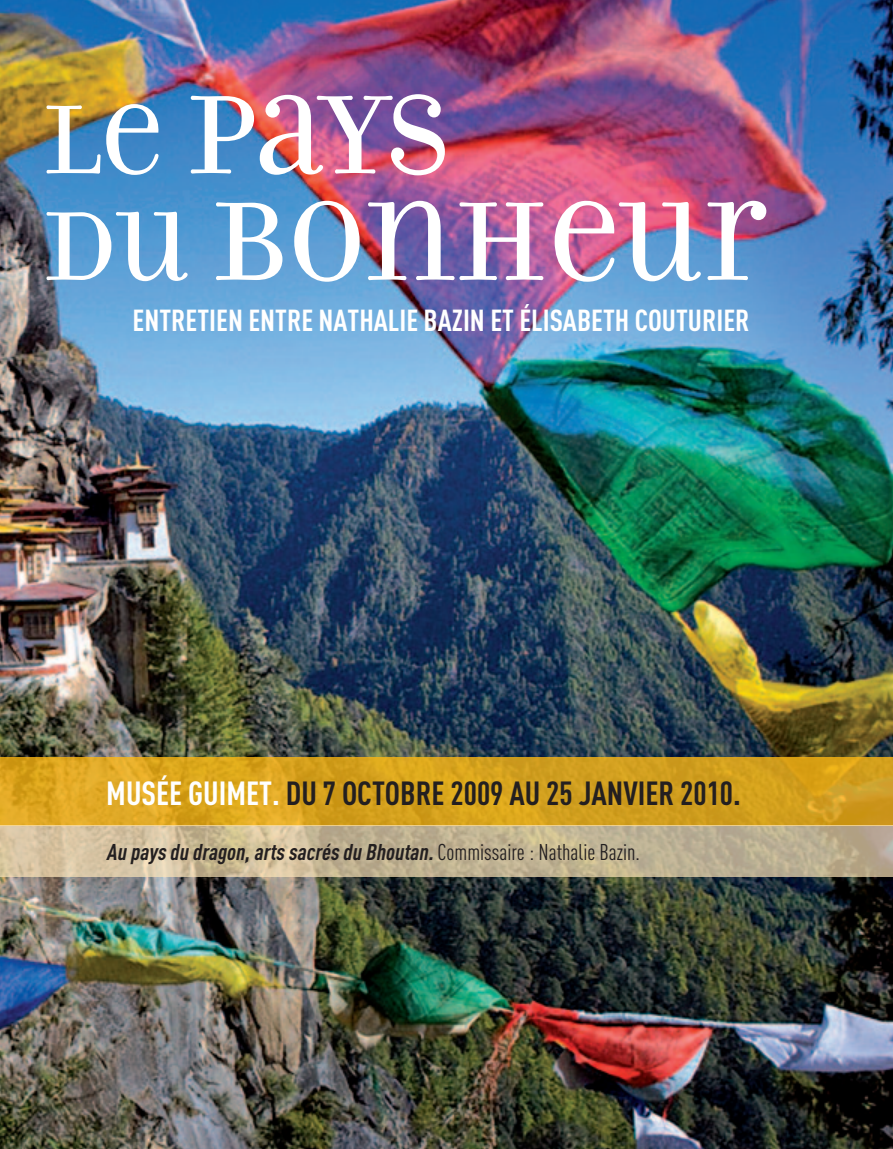
<style>
.page{position:relative;width:893px;height:1149px;background:#fff}
.page>*{position:absolute;margin:0;border:0;box-sizing:border-box;transform-origin:0 0}
.t1{font:120px/106.5px "Filosofia Unicase";letter-spacing:-.015em;color:#fff}
.t2{font:700 33px "DIN Cond";color:#231f20}
.t3{font:700 30px "DIN Cond";color:#fff}
.t4{font:italic 700 22.5px "DIN Cond";color:#231f20}
.s1{font-size:105px}
.s2{color:#fff}
.s3{font-weight:400;font-style:normal}
</style>
<div class="page">
<img style="left:0;top:0;width:893px;height:1148px">
<svg style="left:0;top:757px;width:893px;height:68px;background:#d6a21e"></svg>
<svg style="left:0;top:825px;width:893px;height:51px;background:#c6b696"></svg>
<h1 class="t1" style="left:43px;top:83px;width:726px"><span class="s1">LE</span> PAYS<br><span class="s1">DU</span> BONHEUR</h1>
<h3 class="t3" style="left:133px;top:309px;width:618px">ENTRETIEN ENTRE NATHALIE BAZIN ET ÉLISABETH COUTURIER</h3>
<h2 class="t2" style="left:106px;top:780px;width:636px"><span class="s2">MUSÉE GUIMET.</span> DU 7 OCTOBRE 2009 AU 25 JANVIER 2010.</h2>
<p class="t4" style="left:106px;top:843px;width:535px">Au pays du dragon,arts sacrés du Bhoutan.<span class="s3">Commissaire : Nathalie Bazin.</span></p>
</div>
